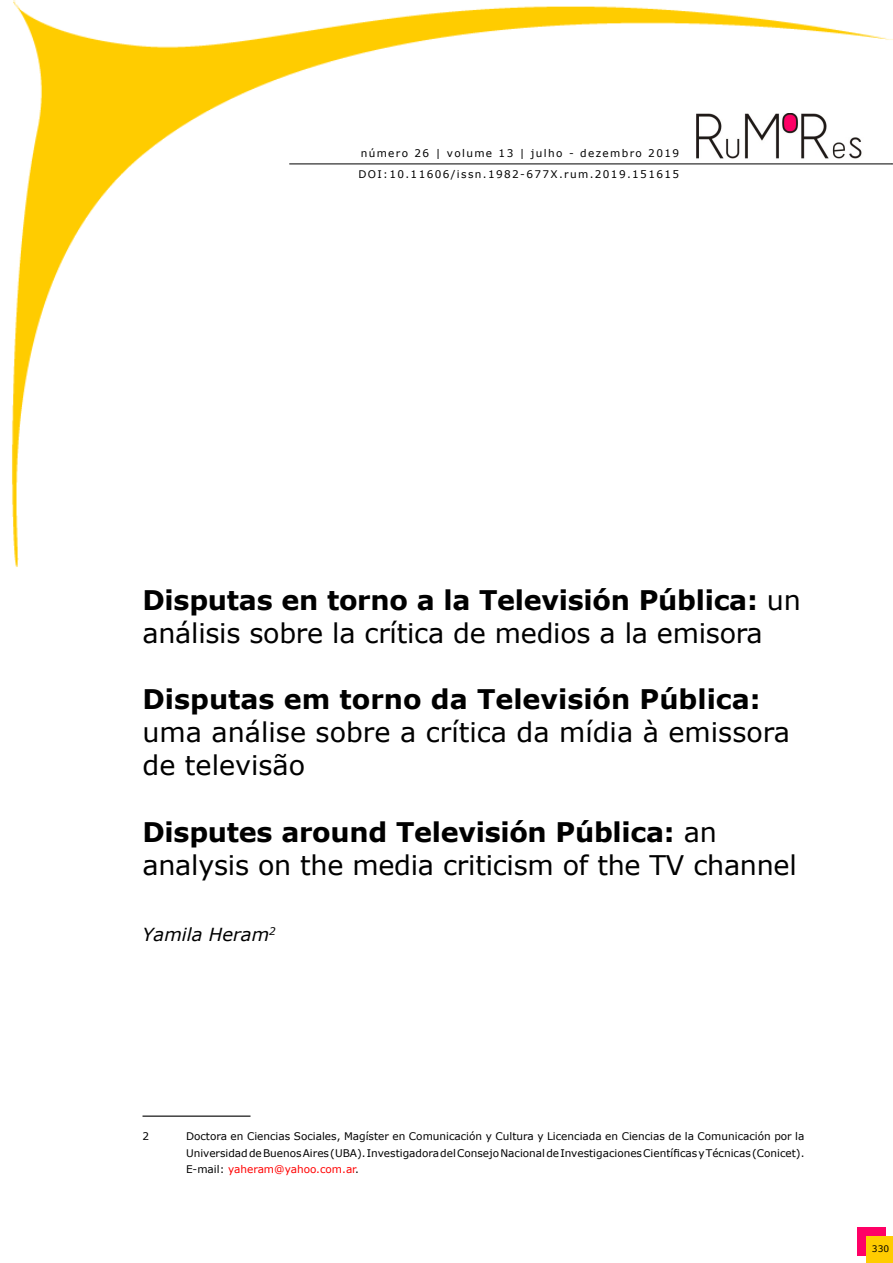
<style>
.page{position:relative;width:893px;height:1263px;background:#fff}
.page>*{position:absolute;margin:0;border:0;box-sizing:border-box;transform-origin:0 0}
.t1{font:27px/33.2px "Verdana";letter-spacing:-.01em;color:#000}
.t2{font:700 27px "Verdana";color:#000}
.t3{font:italic 18px "Verdana";color:#000}
.t4{font:10.5px/16.5px "Verdana";letter-spacing:.13em;color:#000;text-align:justify}
.t5{font:9px "Verdana";color:#000}
.s1{font-weight:700}
.s2{color:#f00}
</style>
<div class="page">
<div style="left:857px;top:1227px;width:29px;height:28px;background:#f06"></div>
<div style="left:866px;top:1236px;width:27px;height:27px;background:#fc0"></div>
<img style="left:12px;top:0;width:881px;height:567px">
<hr style="left:289px;top:164px;width:604px;height:1px;background:#000">
<hr style="left:142px;top:1115px;width:108px;height:2px;background:#000">
<p class="t4" style="left:361px;top:145px;width:320px">número 26 | volume 13 | julho - dezembro 2019</p>
<p class="t4" style="left:358px;top:166px;width:322px">DOI:10.11606/issn.1982-677X.rum.2019.151615</p>
<h1 class="t1" style="left:142px;top:583px;width:660px"><span class="s1">Disputas en torno a la Televisión Pública:</span> un análisis sobre la crítica de medios a la emisora</h1>
<h1 class="t2" style="left:142px;top:680px;width:620px">Disputas em torno da Televisión Pública:</h1>
<h1 class="t1" style="left:142px;top:715px;width:649px">uma análise sobre a crítica da mídia à emissora de televisão</h1>
<h1 class="t1" style="left:142px;top:815px;width:656px"><span class="s1">Disputes around Televisión Pública:</span> an analysis on the media criticism of the TV channel</h1>
<h2 class="t3" style="left:142px;top:922px;width:135px">Yamila Heram<sup>2</sup></h2>
<p class="t4" style="left:142px;top:1128px;width:8px">2</p>
<p class="t4" style="left:186px;top:1128px;width:620px">Doctora en Ciencias Sociales, Magíster en Comunicación y Cultura y Licenciada en Ciencias de la Comunicación por la Universidad de Buenos Aires (UBA). Investigadora del Consejo Nacional de Investigaciones Científicas y Técnicas (Conicet).<br>E-mail: <span class="s2">yaheram@yahoo.com.ar</span>.</p>
<p class="t5" style="left:872px;top:1243px;width:19px">330</p>
</div>
